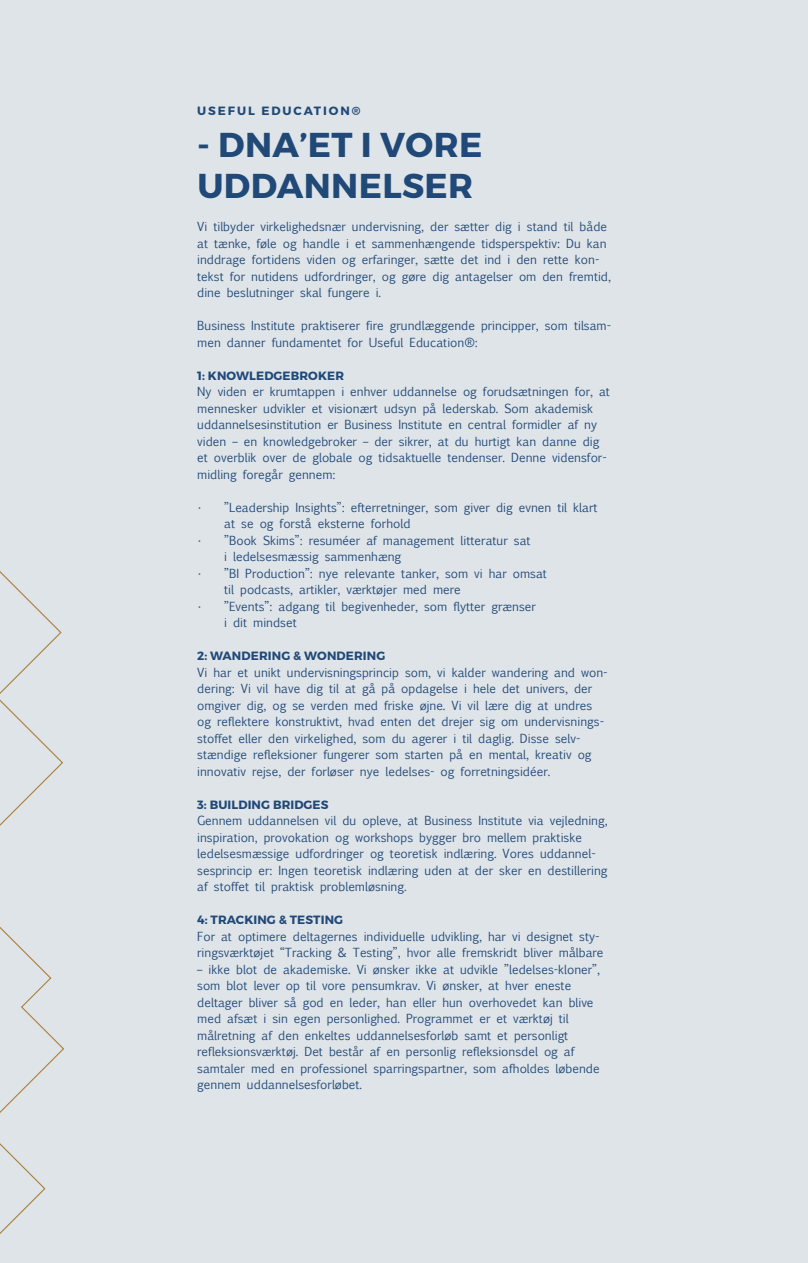
<style>
.page{position:relative;width:808px;height:1263px;background:#dfe4e8}
.page>*{position:absolute;margin:0;border:0;box-sizing:border-box;transform-origin:0 0}
.t1{font:700 34.5px/41.4px "Montserrat";letter-spacing:.01em;color:#214978}
.t2{font:12px/16.5px "Euphemia UCAS";color:#214978}
.t3{font:700 12px "Montserrat";letter-spacing:.01em;color:#214978}
.t4{font:700 12px "Montserrat";letter-spacing:.16em;color:#214978}
</style>
<div class="page">
<svg style="left:0;top:571px;width:65px;height:663px"></svg>
<p class="t4" style="left:197px;top:104px;width:165px">USEFUL EDUCATION®</p>
<h1 class="t1" style="left:197px;top:124px;width:287px">- DNA’ET I VORE<br>UDDANNELSER</h1>
<p class="t2" style="left:197px;top:218px;width:415px">Vi tilbyder virkelighedsnær undervisning, der sætter dig i stand til både at tænke, føle og handle i et sammenhængende tidsperspektiv: Du kan inddrage fortidens viden og erfaringer, sætte det ind i den rette kon&shy;tekst for nutidens udfordringer, og gøre dig antagelser om den fremtid, dine beslutninger skal fungere i.</p>
<p class="t2" style="left:197px;top:317px;width:415px">Business Institute praktiserer fire grundlæggende principper, som tilsam&shy;men danner fundamentet for Useful Education®:</p>
<p class="t3" style="left:197px;top:368px;width:148px">1: KNOWLEDGEBROKER</p>
<p class="t2" style="left:197px;top:383px;width:414px">Ny viden er krumtappen i enhver uddannelse og forudsætningen for, at mennesker udvikler et visionært udsyn på lederskab. Som akademisk uddannelsesinstitution er Business Institute en central formidler af ny viden – en knowledgebroker – der sikrer, at du hurtigt kan danne dig et overblik over de globale og tidsaktuelle tendenser. Denne vidensfor&shy;midling foregår gennem:</p>
<p class="t2" style="left:224px;top:499px;width:375px;text-indent:-27px">• ”Leadership Insights”: efterretninger, som giver dig evnen til klart at se og forstå eksterne forhold</p>
<p class="t2" style="left:224px;top:532px;width:308px;text-indent:-27px">• ”Book Skims”: resuméer af management litteratur sat i ledelsesmæssig sammenhæng</p>
<p class="t2" style="left:224px;top:565px;width:324px;text-indent:-27px">• ”BI Production”: nye relevante tanker, som vi har omsat til podcasts, artikler, værktøjer med mere</p>
<p class="t2" style="left:224px;top:598px;width:313px;text-indent:-27px">• ”Events”: adgang til begivenheder, som flytter grænser i dit mindset</p>
<p class="t3" style="left:197px;top:648px;width:190px">2: WANDERING &amp; WONDERING</p>
<p class="t2" style="left:197px;top:664px;width:412px">Vi har et unikt undervisningsprincip som, vi kalder wandering and won&shy;dering: Vi vil have dig til at gå på opdagelse i hele det univers, der omgiver dig, og se verden med friske øjne. Vi vil lære dig at undres og reflektere konstruktivt, hvad enten det drejer sig om undervisnings&shy;stoffet eller den virkelighed, som du agerer i til daglig. Disse selv&shy;stændige refleksioner fungerer som starten på en mental, kreativ og innovativ rejse, der forløser nye ledelses- og forretningsidéer.</p>
<p class="t3" style="left:197px;top:797px;width:133px">3: BUILDING BRIDGES</p>
<p class="t2" style="left:197px;top:812px;width:412px">Gennem uddannelsen vil du opleve, at Business Institute via vejledning, inspiration, provokation og workshops bygger bro mellem praktiske ledelsesmæssige udfordringer og teoretisk indlæring. Vores uddannel&shy;sesprincip er: Ingen teoretisk indlæring uden at der sker en destillering af stoffet til praktisk problemløsning.</p>
<p class="t3" style="left:197px;top:912px;width:147px">4: TRACKING &amp; TESTING</p>
<p class="t2" style="left:197px;top:928px;width:408px">For at optimere deltagernes individuelle udvikling, har vi designet sty&shy;ringsværktøjet “Tracking &amp; Testing”, hvor alle fremskridt bliver målbare</p>
<p class="t2" style="left:197px;top:961px;width:404px">– ikke blot de akademiske. Vi ønsker ikke at udvikle ”ledelses-kloner”, som blot lever op til vore pensumkrav. Vi ønsker, at hver eneste deltager bliver så god en leder, han eller hun overhovedet kan blive med afsæt i sin egen personlighed. Programmet er et værktøj til målretning af den enkeltes uddannelsesforløb samt et personligt refleksionsværktøj. Det består af en personlig refleksionsdel og af samtaler med en professionel sparringspartner, som afholdes løbende gennem uddannelsesforløbet.</p>
</div>
